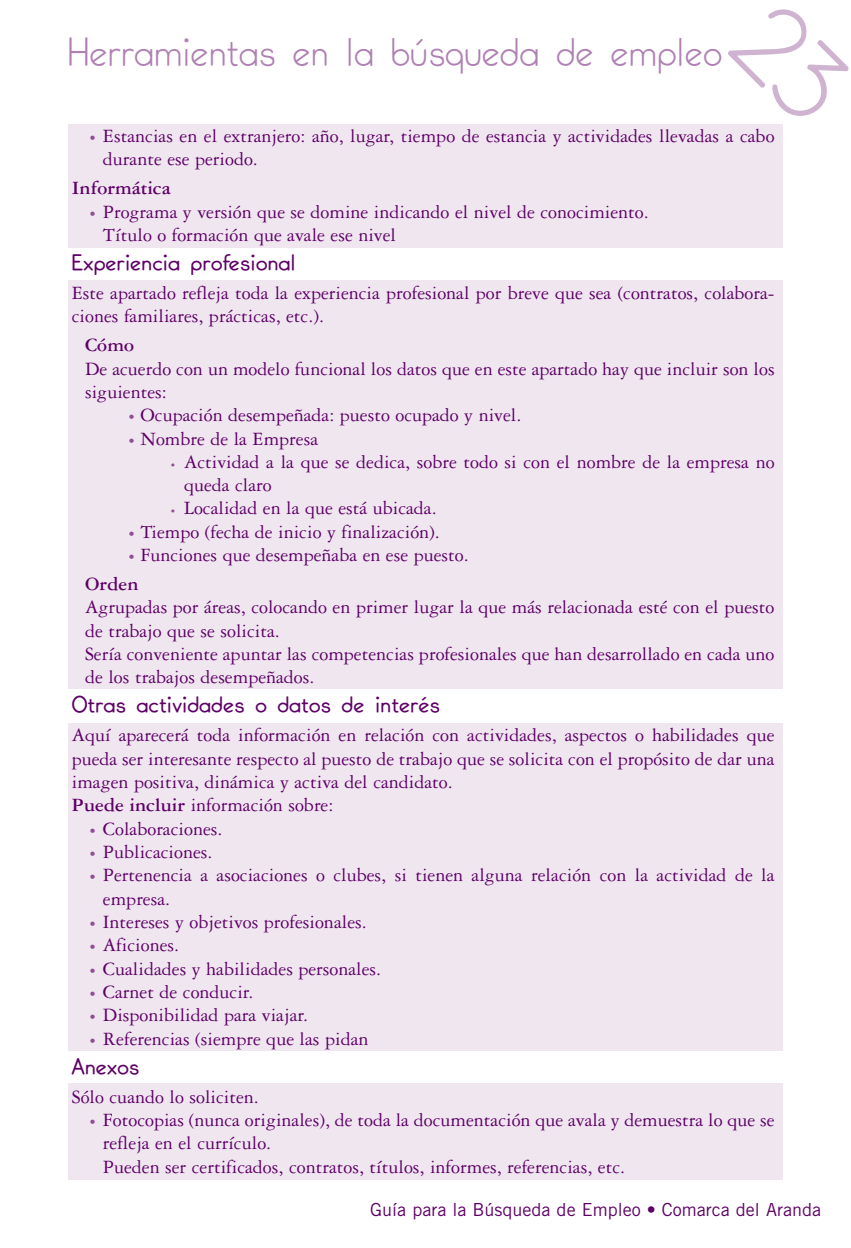
<style>
.page{position:relative;width:851px;height:1248px;background:#fff}
.page>*{position:absolute;margin:0;border:0;box-sizing:border-box;transform-origin:0 0}
.t1{font:38px "Cennerik";color:#af80b3}
.t2{font:700 22px "Cennerik";color:#5e0066}
.t3{font:20px/23.4px "Garamond Three";color:#5e0066}
.t4{font:700 20px "Garamond Three";color:#5e0066}
.t5{font:18px "Trade Gothic";color:#5e0066}
.s1{font-size:14px;color:#8f4d94}
.s2{font-weight:700}
.s3{font-size:10px;color:#8f4d94}
</style>
<div class="page">
<div style="left:68px;top:125px;width:714px;height:123px;background:#efe6f0"></div>
<div style="left:68px;top:280px;width:714px;height:408px;background:#efe6f0"></div>
<div style="left:68px;top:722px;width:714px;height:328px;background:#efe6f0"></div>
<div style="left:68px;top:1083px;width:714px;height:96px;background:#efe6f0"></div>
<p class="t1" style="left:68px;top:28px;width:655px">Herramientas en la búsqueda de empleo</p>
<p class="t3" style="left:103px;top:126px;width:673px;text-indent:-14px"><span class="s1">•</span> Estancias en el extranjero: año, lugar, tiempo de estancia y actividades llevadas a cabo durante ese periodo.</p>
<p class="t4" style="left:72px;top:181px;width:100px">Informática</p>
<p class="t3" style="left:103px;top:202px;width:547px;text-indent:-14px"><span class="s1">•</span> Programa y versión que se domine indicando el nivel de conocimiento.<br>Título o formación que avale ese nivel</p>
<p class="t2" style="left:72px;top:248px;width:225px">Experiencia profesional</p>
<p class="t3" style="left:72px;top:283px;width:704px">Este apartado refleja toda la experiencia profesional por breve que sea (contratos, colabora&shy;ciones familiares, prácticas, etc.).</p>
<p class="t3" style="left:85px;top:335px;width:691px"><span class="s2">Cómo<br></span>De acuerdo con un modelo funcional los datos que en este apartado hay que incluir son los siguientes:</p>
<p class="t3" style="left:128px;top:405px;width:395px"><span class="s1">•</span> Ocupación desempeñada: puesto ocupado y nivel.</p>
<p class="t3" style="left:128px;top:428px;width:191px"><span class="s1">•</span> Nombre de la Empresa</p>
<p class="t3" style="left:184px;top:452px;width:592px;text-indent:-14px"><span class="s3">•</span> Actividad a la que se dedica, sobre todo si con el nombre de la empresa no queda claro</p>
<p class="t3" style="left:170px;top:498px;width:268px"><span class="s3">•</span> Localidad en la que está ubicada.</p>
<p class="t3" style="left:128px;top:522px;width:313px"><span class="s1">•</span> Tiempo (fecha de inicio y finalización).</p>
<p class="t3" style="left:85px;top:542px;width:385px;line-height:29px;text-indent:43px"><span class="s1">•</span> Funciones que desempeñaba en ese puesto.<br><span class="s2">Orden</span></p>
<p class="t3" style="left:85px;top:597px;width:690px">Agrupadas por áreas, colocando en primer lugar la que más relacionada esté con el puesto de trabajo que se solicita.<br>Sería conveniente apuntar las competencias profesionales que han desarrollado en cada uno de los trabajos desempeñados.</p>
<p class="t2" style="left:72px;top:690px;width:370px">Otras actividades o datos de interés</p>
<p class="t3" style="left:72px;top:725px;width:704px">Aquí aparecerá toda información en relación con actividades, aspectos o habilidades que pueda ser interesante respecto al puesto de trabajo que se solicita con el propósito de dar una imagen positiva, dinámica y activa del candidato.<br><span class="s2">Puede incluir</span> información sobre:</p>
<p class="t3" style="left:89px;top:818px;width:135px"><span class="s1">•</span> Colaboraciones.</p>
<p class="t3" style="left:89px;top:842px;width:125px"><span class="s1">•</span> Publicaciones.</p>
<p class="t3" style="left:103px;top:865px;width:673px;text-indent:-14px"><span class="s1">•</span> Pertenencia a asociaciones o clubes, si tienen alguna relación con la actividad de la empresa.</p>
<p class="t3" style="left:89px;top:912px;width:279px"><span class="s1">•</span> Intereses y objetivos profesionales.</p>
<p class="t3" style="left:89px;top:935px;width:91px"><span class="s1">•</span> Aficiones.</p>
<p class="t3" style="left:89px;top:958px;width:293px"><span class="s1">•</span> Cualidades y habilidades personales.</p>
<p class="t3" style="left:89px;top:981px;width:166px"><span class="s1">•</span> Carnet de conducir.</p>
<p class="t3" style="left:89px;top:1005px;width:220px"><span class="s1">•</span> Disponibilidad para viajar.</p>
<p class="t3" style="left:89px;top:1028px;width:281px"><span class="s1">•</span> Referencias (siempre que las pidan</p>
<p class="t2" style="left:72px;top:1051px;width:69px">Anexos</p>
<p class="t3" style="left:72px;top:1086px;width:189px">Sólo cuando lo soliciten.</p>
<p class="t3" style="left:103px;top:1109px;width:673px;text-indent:-14px"><span class="s1">•</span> Fotocopias (nunca originales), de toda la documentación que avala y demuestra lo que se refleja en el currículo.<br>Pueden ser certificados, contratos, títulos, informes, referencias, etc.</p>
<p class="t5" style="left:370px;top:1202px;width:452px">Guía para la Búsqueda de Empleo • Comarca del Aranda</p>
</div>
